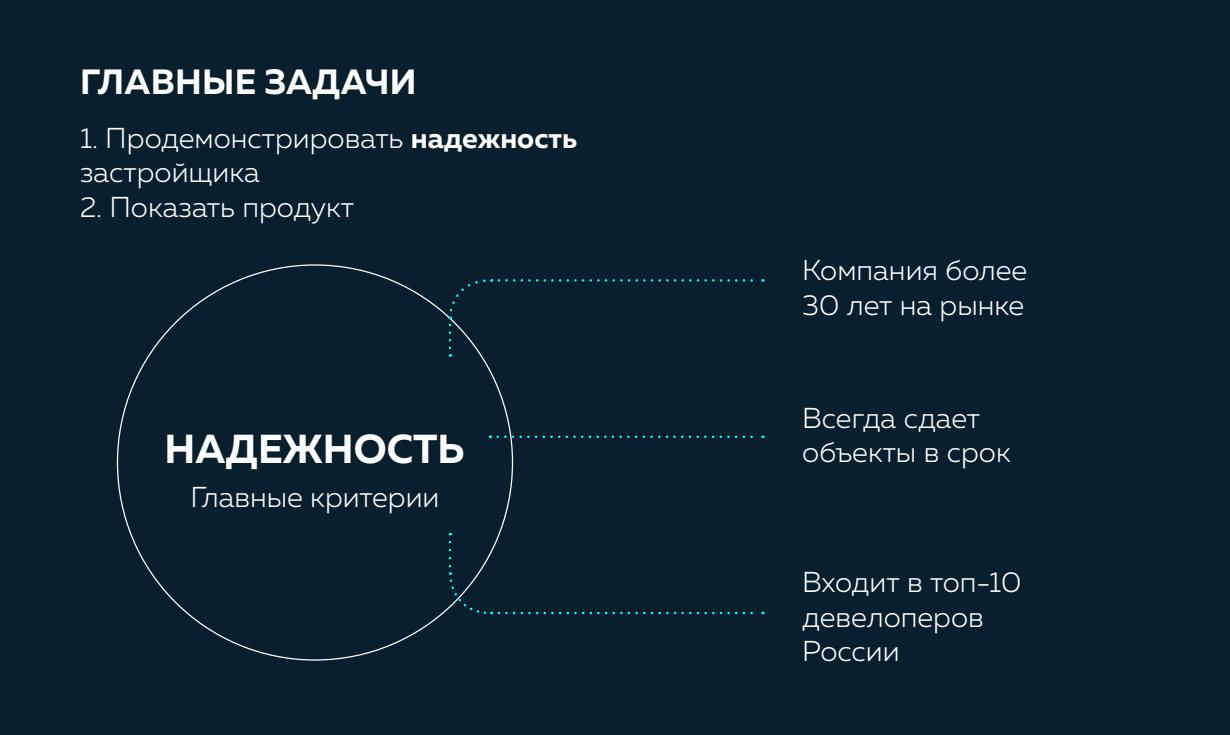
<style>
.page{position:relative;width:1230px;height:735px;background:#091f2e}
.page>*{position:absolute;margin:0;border:0;box-sizing:border-box;transform-origin:0 0}
.t1{font:700 40.38px "Muller";color:#fff}
.t2{font:700 35px "Muller";letter-spacing:.01em;color:#fff}
.t3{font:300 28.75px/34.5px "Muller";color:#fff}
.s1{font-weight:700}
</style>
<div class="page">
<svg style="left:448px;top:279px;width:44px;height:69px"></svg>
<svg style="left:499px;top:279px;width:264px;height:3px"></svg>
<svg style="left:498px;top:436px;width:265px;height:2px"></svg>
<svg style="left:448px;top:542px;width:44px;height:73px"></svg>
<svg style="left:499px;top:612px;width:264px;height:2px"></svg>
<p class="t2" style="left:80px;top:60px;width:338px">ГЛАВНЫЕ ЗАДАЧИ</p>
<p class="t3" style="left:80px;top:120px;width:499px">1. Продемонстрировать <span class="s1">надежность </span>застройщика</p>
<p class="t3" style="left:80px;top:189px;width:276px">2. Показать продукт</p>
<h1 class="t1" style="left:165px;top:423px;width:301px">НАДЕЖНОСТЬ</h1>
<p class="t3" style="left:191px;top:480px;width:251px">Главные критерии</p>
<p class="t3" style="left:802px;top:253px;width:227px">Компания более<br>30 лет на рынке</p>
<p class="t3" style="left:802px;top:400px;width:210px">Всегда сдает объекты в срок</p>
<p class="t3" style="left:802px;top:565px;width:221px">Входит в топ-10 девелоперов<br>России</p>
</div>
